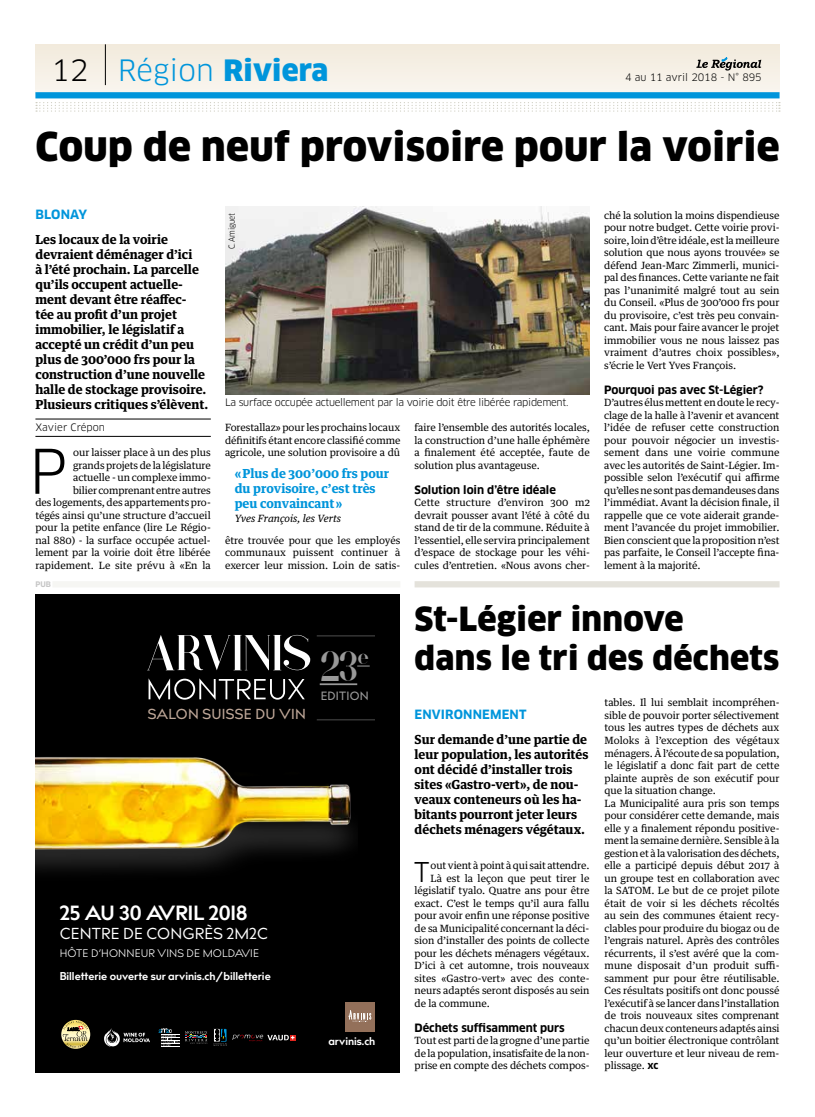
<style>
.page{position:relative;width:815px;height:1117px;background:#fff}
.page>*{position:absolute;margin:0;border:0;box-sizing:border-box;transform-origin:0 0}
.t1{font:60px "Clan OT";color:#000}
.t2{font:900 38.75px "Clan OT";letter-spacing:.01em;color:#000}
.t3{font:35.25px "Athene";color:#999;scale:.96 1}
.t4{font:900 32.5px/38.8px "Clan OT";letter-spacing:.01em;color:#000}
.t5{font:900 28.75px "Clan OT";letter-spacing:.005em;color:#0095db}
.t6{font:26.62px "Clan OT";color:#000}
.t7{font:20.5px "Athene";color:#999;scale:.96 1}
.t8{font:700 20.25px "billcorpnar";color:#fff}
.t9{font:15.75px "billcorpnar";letter-spacing:.01em;color:#fff}
.t10{font:500 14.25px "billcorpnar";letter-spacing:.02em;color:#bda697}
.t11{font:700 12.5px/15px "Guardian Text Egyp";color:#000}
.t12{font:700 12.5px/15px "Guardian Text Egyp";color:#0095db}
.t13{font:700 12.5px "Clan OT";letter-spacing:.01em;color:#0095db}
.t14{font:500 11.88px "billcorpnar";letter-spacing:.02em;color:#999}
.t15{font:700 11.25px "Clan OT";letter-spacing:-.005em;color:#000}
.t16{font:700 11.25px "billcorpnar";color:#fff}
.t17{font:700 11.12px "billcorpnar";color:#fff}
.t18{font:10.88px "billcorpnar";letter-spacing:.01em;color:#fff}
.t19{font:10px/12.5px "Guardian Text Egyp";letter-spacing:-.005em;color:#000;text-align:justify}
.t20{font:10px "Clan OT";letter-spacing:-.03em;color:#000}
.t21{font:italic 10px "Guardian Text Egyp";color:#000}
.t22{font:10px "Clan OT";letter-spacing:-.005em;color:#000}
.t23{font:10px "Clan OT";color:#000}
.t24{font:8.12px "Clan OT";letter-spacing:-.03em;color:#000;scale:.9 1}
.t25{font:700 7.5px "Clan OT";color:#c6c6c6}
.s1{font-weight:400;color:#000}
.s2{font-weight:400}
.s3{font-family:"Clan OT";font-weight:700}
</style>
<div class="page">
<div style="left:35px;top:44px;width:745px;height:50px;background:#f5f0e5"></div>
<hr style="left:105px;top:44px;width:1px;height:41px;background:#000">
<div style="left:35px;top:92px;width:745px;height:6px;background:#0095db"></div>
<svg style="left:696px;top:58px;width:65px;height:12px"></svg>
<svg style="left:36px;top:102px;width:744px;height:10px"></svg>
<div style="left:35px;top:594px;width:365px;height:478px;background:#000"></div>
<img style="left:35px;top:853px;width:216px;height:18px">
<div style="left:345px;top:1001px;width:30px;height:30px;background:#93705a"></div>
<svg style="left:349px;top:1010px;width:22px;height:11px"></svg>
<img style="left:35px;top:757px;width:318px;height:96px">
<div style="left:220px;top:1028px;width:7px;height:13px;border:1px solid #000"></div>
<div style="left:213px;top:1028px;width:7px;height:13px;border:1px solid #000"></div>
<svg style="left:185px;top:1029px;width:110px;height:16px"></svg>
<svg style="left:159px;top:1028px;width:20px;height:19px"></svg>
<img style="left:61px;top:1029px;width:30px;height:20px">
<svg style="left:61px;top:1019px;width:29px;height:29px"></svg>
<svg style="left:62px;top:1020px;width:26px;height:27px"></svg>
<svg style="left:104px;top:1028px;width:46px;height:18px"></svg>
<svg style="left:147px;top:634px;width:164px;height:36px"></svg>
<hr style="left:320px;top:683px;width:37px;height:2px;background:#999">
<svg style="left:357px;top:665px;width:13px;height:1px"></svg>
<svg style="left:149px;top:678px;width:156px;height:21px"></svg>
<hr style="left:317px;top:635px;width:58px;height:1px;background:#333">
<hr style="left:317px;top:718px;width:58px;height:2px;background:#333">
<div style="left:52px;top:581px;width:348px;height:6px;background:#f6f6f3"></div>
<div style="left:415px;top:581px;width:365px;height:6px;background:#e4e2db"></div>
<hr style="left:35px;top:436px;width:176px;height:1px;background:#000">
<hr style="left:35px;top:418px;width:176px;height:1px;background:#000">
<img style="left:225px;top:206px;width:365px;height:188px">
<h3 class="t5" style="left:51px;top:53px;width:279px"><span class="s1">12</span> <span class="s2">Région</span> Riviera</h3>
<p class="t22" style="left:625px;top:71px;width:138px">4 au 11 avril 2018 - N° 895</p>
<h2 class="t2" style="left:35px;top:123px;width:746px">Coup de neuf provisoire pour la voirie</h2>
<p class="t13" style="left:35px;top:207px;width:53px">BLONAY</p>
<p class="t11" style="left:35px;top:230px;width:174px">Les locaux de la voirie devraient déménager d’ici<br>à l’été prochain. La parcelle qu’ils occupent actuelle&shy;ment devant être réaffec&shy;tée au profit d’un projet immobilier, le législatif a accepté un crédit d’un peu plus de 300’000 frs pour la construction d’une nouvelle halle de stockage provisoire.<br>Plusieurs critiques s’élèvent.</p>
<p class="t23" style="left:35px;top:421px;width:71px">Xavier Crépon</p>
<h1 class="t1" style="left:29px;top:436px;width:40px">P</h1>
<p class="t19" style="left:35px;top:445px;width:177px;text-align:right">our laisser place à un des plus<br>grands projets de la législature actuelle - un complexe immo-<br>bilier comprenant entre autres<br>des logements, des appartements pro&shy;tégés ainsi qu’une structure d’accueil pour la petite enfance (lire Le Régio&shy;nal 880) - la surface occupée actuel&shy;lement par la voirie doit être libérée rapidement. Le site prévu à «En la</p>
<p class="t25" style="left:35px;top:580px;width:17px">PUB</p>
<p class="t24" style="left:227px;top:249px;width:42px;rotate:-90deg">C. Amiguet</p>
<p class="t20" style="left:225px;top:396px;width:345px">La surface occupée actuellement par la voirie doit être libérée rapidement.</p>
<p class="t19" style="left:225px;top:420px;width:177px">Forestallaz» pour les prochains locaux définitifs étant encore classifié comme agricole, une solution provisoire a dû</p>
<p class="t12" style="left:235px;top:464px;width:156px">« Plus de 300’000 frs pour du provisoire, c’est très peu convaincant »</p>
<p class="t21" style="left:235px;top:510px;width:108px">Yves François, les Verts</p>
<p class="t19" style="left:225px;top:533px;width:177px">être trouvée pour que les employés communaux puissent continuer à exercer leur mission. Loin de satis-</p>
<p class="t19" style="left:415px;top:420px;width:177px">faire l’ensemble des autorités locales, la construction d’une halle éphémère a finalement été acceptée, faute de solution plus avantageuse.</p>
<p class="t15" style="left:415px;top:483px;width:143px">Solution loin d’être idéale</p>
<p class="t19" style="left:415px;top:495px;width:177px">Cette structure d’environ 300 m2 devrait pousser avant l’été à côté du stand de tir de la commune. Réduite à l’essentiel, elle servira principalement d’espace de stockage pour les véhi&shy;cules d’entretien. «Nous avons cher-</p>
<p class="t19" style="left:604px;top:208px;width:177px">ché la solution la moins dispendieuse pour notre budget. Cette voirie provi&shy;soire, loin d’être idéale, est la meilleure solution que nous ayons trouvée» se défend Jean-Marc Zimmerli, munici&shy;pal des finances. Cette variante ne fait pas l’unanimité malgré tout au sein du Conseil. «Plus de 300’000 frs pour du provisoire, c’est très peu convain&shy;cant. Mais pour faire avancer le projet immobilier vous ne nous laissez pas vraiment d’autres choix possibles», s’écrie le Vert Yves François.</p>
<p class="t15" style="left:604px;top:383px;width:161px">Pourquoi pas avec St-Légier?</p>
<p class="t19" style="left:604px;top:395px;width:177px">D’autres élus mettent en doute le recy&shy;clage de la halle à l’avenir et avancent l’idée de refuser cette construction pour pouvoir négocier un investis&shy;sement dans une voirie commune avec les autorités de Saint-Légier. Im&shy;possible selon l’exécutif qui affirme qu’elles ne sont pas demandeuses dans l’immédiat. Avant la décision finale, il rappelle que ce vote aiderait grande&shy;ment l’avancée du projet immobilier.<br>Bien conscient que la proposition n’est pas parfaite, le Conseil l’accepte fina&shy;lement à la majorité.</p>
<h3 class="t10" style="left:148px;top:704px;width:160px">SALON SUISSE DU VIN</h3>
<h3 class="t3" style="left:320px;top:647px;width:42px">23</h3>
<h3 class="t7" style="left:357px;top:644px;width:14px">e</h3>
<p class="t14" style="left:321px;top:687px;width:50px">EDITION</p>
<h3 class="t8" style="left:60px;top:898px;width:189px">25 AU 30 AVRIL 2018</h3>
<h3 class="t9" style="left:60px;top:921px;width:210px">CENTRE DE CONGRÈS 2M2C</h3>
<p class="t18" style="left:60px;top:945px;width:201px">HÔTE D’HONNEUR VINS DE MOLDAVIE</p>
<p class="t16" style="left:60px;top:968px;width:213px">Billetterie ouverte sur arvinis.ch/billetterie</p>
<p class="t17" style="left:328px;top:1033px;width:49px">arvinis.ch</p>
<h3 class="t4" style="left:415px;top:600px;width:366px">St-Légier innove<br>dans le tri des déchets</h3>
<p class="t13" style="left:415px;top:707px;width:113px">ENVIRONNEMENT</p>
<p class="t11" style="left:415px;top:730px;width:175px">Sur demande d’une partie de leur population, les autorités ont décidé d’installer trois sites «Gastro-vert», de nou&shy;veaux conteneurs où les ha&shy;bitants pourront jeter leurs déchets ménagers végétaux.</p>
<h3 class="t6" style="left:414px;top:855px;width:17px">T</h3>
<p class="t19" style="left:431px;top:858px;width:160px">out vient à point à qui sait attendre.</p>
<p class="t19" style="left:605px;top:695px;width:177px;text-align:left">tables. Il lui semblait incompréhen&shy;sible de pouvoir porter sélectivement tous les autres types de déchets aux Moloks à l’exception des végétaux ménagers. À l’écoute de sa population, le législatif a donc fait part de cette plainte auprès de son exécutif pour que la situation change.<br>La Municipalité aura pris son temps pour considérer cette demande, mais elle y a finalement répondu positive&shy;ment la semaine dernière. Sensible à la gestion et à la valorisation des déchets, elle a participé depuis début 2017 à un groupe test en collaboration avec la SATOM. Le but de ce projet pilote était de voir si les déchets récoltés au sein des communes étaient recy&shy;clables pour produire du biogaz ou de l’engrais naturel. Après des contrôles récurrents, il s’est avéré que la com&shy;mune disposait d’un produit suffi&shy;samment pur pour être réutilisable.<br>Ces résultats positifs ont donc poussé l’exécutif à se lancer dans l’installation de trois nouveaux sites comprenant chacun deux conteneurs adaptés ainsi qu’un boitier électronique contrôlant leur ouverture et leur niveau de rem&shy;plissage. <span class="s3">xc</span></p>
<p class="t19" style="left:431px;top:870px;width:160px">Là est la leçon que peut tirer le</p>
<p class="t19" style="left:415px;top:883px;width:176px">législatif tyalo. Quatre ans pour être</p>
<p class="t19" style="left:415px;top:895px;width:176px">exact. C’est le temps qu’il aura fallu</p>
<p class="t19" style="left:415px;top:908px;width:176px">pour avoir enfin une réponse positive</p>
<p class="t19" style="left:415px;top:920px;width:176px">de sa Municipalité concernant la déci-</p>
<p class="t19" style="left:415px;top:933px;width:176px">sion d’installer des points de collecte</p>
<p class="t19" style="left:415px;top:945px;width:176px">pour les déchets ménagers végétaux.</p>
<p class="t19" style="left:415px;top:958px;width:176px">D’ici à cet automne, trois nouveaux</p>
<p class="t19" style="left:415px;top:970px;width:176px">sites «Gastro-vert» avec des conte-</p>
<p class="t19" style="left:415px;top:983px;width:176px">neurs adaptés seront disposés au sein</p>
<p class="t19" style="left:415px;top:995px;width:77px">de la commune.</p>
<p class="t15" style="left:415px;top:1020px;width:152px">Déchets suffisamment purs</p>
<p class="t19" style="left:415px;top:1033px;width:177px">Tout est parti de la grogne d’une partie de la population, insatisfaite de la non&shy;prise en compte des déchets compos-</p>
</div>
